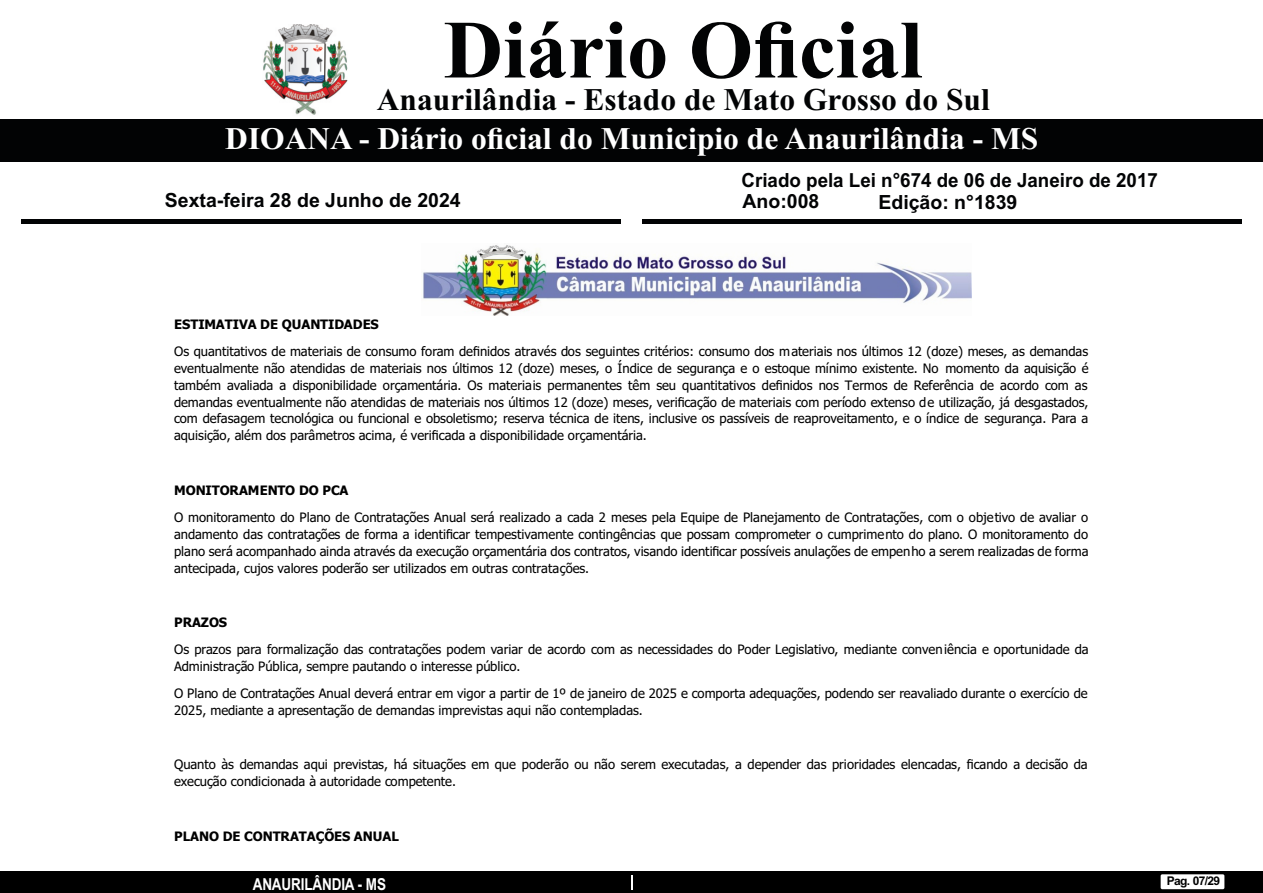
<style>
.page{position:relative;width:1263px;height:893px;background:#fff}
.page>*{position:absolute;margin:0;border:0;box-sizing:border-box;transform-origin:0 0}
.t1{font:700 82.5px "Times New Roman";color:#020304}
.t2{font:700 31.5px "Times New Roman";color:#fff}
.t3{font:700 31.5px "Times New Roman";color:#020304}
.t4{font:700 19.5px "Arial";color:#020304}
.t5{font:700 19.5px "Arial";color:#020304;scale:.96 1}
.t6{font:700 16.5px "Arial Narrow";letter-spacing:-.01em;color:#fff}
.t7{font:13.05px/17px "Tahoma";color:#000}
.t8{font:700 13.05px "Tahoma";color:#000}
.t9{font:700 12px "Arial";letter-spacing:-.055em;color:#000}
</style>
<div class="page">
<img style="left:423px;top:245px;width:548px;height:71px">
<div style="left:0;top:872px;width:1262px;height:21px;background:#000"></div>
<svg style="left:631px;top:875px;width:2px;height:15px"></svg>
<div style="left:1161px;top:874px;width:63px;height:15px;background:#fff;border-radius:2px"></div>
<div style="left:0;top:120px;width:1263px;height:42px;background:#020304"></div>
<hr style="left:21px;top:219px;width:600px;height:4px;background:#020304">
<hr style="left:642px;top:219px;width:600px;height:4px;background:#020304">
<img style="left:263px;top:24px;width:85px;height:91px">
<h1 class="t1" style="left:444px;top:22px;width:480px">Diário Oficial</h1>
<h2 class="t3" style="left:377px;top:89px;width:614px">Anaurilândia - Estado de Mato Grosso do Sul</h2>
<h2 class="t2" style="left:225px;top:127px;width:814px">DIOANA - Diário oficial do Municipio de Anaurilândia - MS</h2>
<h3 class="t5" style="left:741px;top:172px;width:435px">Criado pela Lei n°674 de 06 de Janeiro de 2017</h3>
<h3 class="t4" style="left:165px;top:193px;width:297px">Sexta-feira 28 de Junho de 2024</h3>
<h3 class="t4" style="left:742px;top:194px;width:78px">Ano:008</h3>
<h3 class="t4" style="left:878px;top:194px;width:140px">Edição: n°1839</h3>
<p class="t8" style="left:174px;top:319px;width:206px">ESTIMATIVA DE QUANTIDADES</p>
<p class="t7" style="left:174px;top:344px;width:916px;text-align:justify">Os quantitativos de materiais de consumo foram definidos através dos seguintes critérios: consumo dos materiais nos últimos 12 (doze) meses, as demandas eventualmente não atendidas de materiais nos últimos 12 (doze) meses, o Índice de segurança e o estoque mínimo existente. No momento da aquisição é também avaliada a disponibilidade orçamentária. Os materiais permanentes têm seu quantitativos definidos nos Termos de Referência de acordo com as demandas eventualmente não atendidas de materiais nos últimos 12 (doze) meses, verificação de materiais com período extenso de utilização, já desgastados, com defasagem tecnológica ou funcional e obsoletismo; reserva técnica de itens, inclusive os passíveis de reaproveitamento, e o índice de segurança. Para a aquisição, além dos parâmetros acima, é verificada a disponibilidade orçamentária.</p>
<p class="t8" style="left:174px;top:485px;width:176px">MONITORAMENTO DO PCA</p>
<p class="t7" style="left:174px;top:510px;width:916px;text-align:justify">O monitoramento do Plano de Contratações Anual será realizado a cada 2 meses pela Equipe de Planejamento de Contratações, com o objetivo de avaliar o andamento das contratações de forma a identificar tempestivamente contingências que possam comprometer o cumprimento do plano. O monitoramento do plano será acompanhado ainda através da execução orçamentária dos contratos, visando identificar possíveis anulações de empenho a serem realizadas de forma antecipada, cujos valores poderão ser utilizados em outras contratações.</p>
<p class="t8" style="left:174px;top:617px;width:55px">PRAZOS</p>
<p class="t7" style="left:174px;top:642px;width:916px">Os prazos para formalização das contratações podem variar de acordo com as necessidades do Poder Legislativo, mediante conveniência e oportunidade da<br>Administração Pública, sempre pautando o interesse público.</p>
<p class="t7" style="left:174px;top:686px;width:915px">O Plano de Contratações Anual deverá entrar em vigor a partir de 1º de janeiro de 2025 e comporta adequações, podendo ser reavaliado durante o exercício de<br>2025, mediante a apresentação de demandas imprevistas aqui não contempladas.</p>
<p class="t7" style="left:174px;top:757px;width:915px">Quanto às demandas aqui previstas, há situações em que poderão ou não serem executadas, a depender das prioridades elencadas, ficando a decisão da execução condicionada à autoridade competente.</p>
<p class="t8" style="left:174px;top:831px;width:226px">PLANO DE CONTRATAÇÕES ANUAL</p>
<p class="t6" style="left:253px;top:871px;width:135px">ANAURILÂNDIA - MS</p>
<p class="t9" style="left:1167px;top:877px;width:55px">Pag. 07/29</p>
</div>
